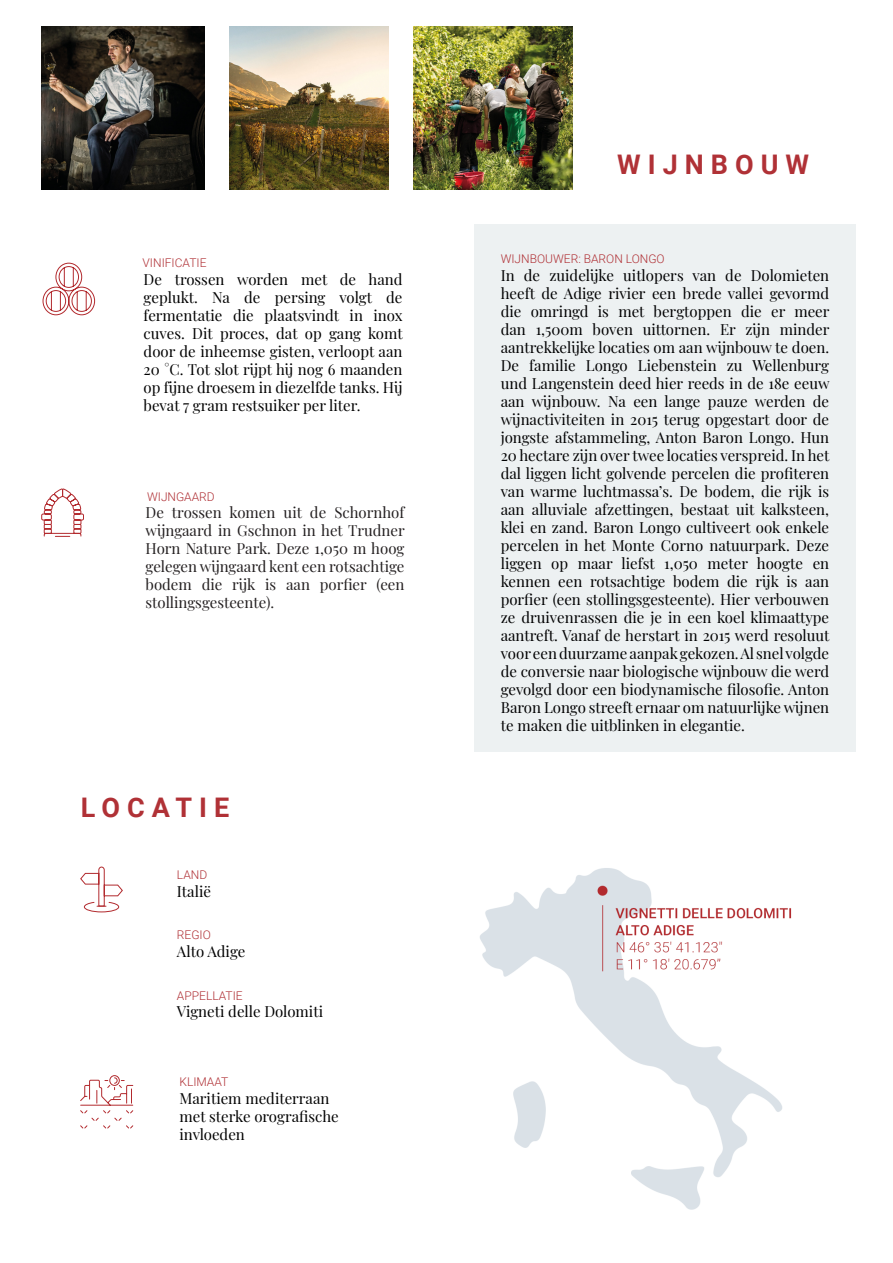
<style>
.page{position:relative;width:893px;height:1263px;background:#fff}
.page>*{position:absolute;margin:0;border:0;box-sizing:border-box;transform-origin:0 0}
.t1{font:700 27px "Roboto";letter-spacing:.26em;color:#b03136}
.t2{font:15px/18px "Playfair Display";color:#000001;text-align:justify}
.t3{font:15px/18px "Playfair Display";color:#231f20;text-align:justify}
.t4{font:300 12px "Roboto";color:#b03136}
</style>
<div class="page">
<svg style="left:80px;top:866px;width:43px;height:47px"></svg>
<img style="left:480px;top:868px;width:312px;height:342px">
<svg style="left:80px;top:1075px;width:54px;height:54px"></svg>
<div style="left:475px;top:224px;width:381px;height:528px;background:#edf1f2"></div>
<svg style="left:42px;top:262px;width:53px;height:54px"></svg>
<svg style="left:41px;top:488px;width:43px;height:49px"></svg>
<img style="left:41px;top:26px;width:163px;height:163px">
<img style="left:229px;top:26px;width:159px;height:163px">
<img style="left:414px;top:26px;width:159px;height:163px">
<p class="t4" style="left:143px;top:254px;width:65px">VINIFICATIE</p>
<p class="t2" style="left:144px;top:269px;width:261px">De trossen worden met de hand geplukt. Na de persing volgt de fermentatie die plaatsvindt in inox cuves. Dit proces, dat op gang komt door de inheemse gisten, verloopt aan 20 °C. Tot slot rijpt hij nog 6 maanden op fijne droesem in diezelfde tanks. Hij bevat 7 gram restsuiker per liter.</p>
<p class="t4" style="left:147px;top:488px;width:69px">WIJNGAARD</p>
<p class="t3" style="left:146px;top:502px;width:261px">De trossen komen uit de Schornhof wijngaard in Gschnon in het Trudner Horn Nature Park. Deze 1,050 m hoog gelegen wijngaard kent een rotsachtige bodem die rijk is aan porfier (een stollingsgesteente).</p>
<p class="t1" style="left:81px;top:788px;width:150px">LOCATIE</p>
<p class="t4" style="left:177px;top:866px;width:32px">LAND</p>
<p class="t2" style="left:177px;top:881px;width:36px">Italië</p>
<p class="t4" style="left:177px;top:927px;width:35px">REGIO</p>
<p class="t2" style="left:177px;top:941px;width:70px">Alto Adige</p>
<p class="t4" style="left:177px;top:987px;width:67px">APPELLATIE</p>
<p class="t2" style="left:177px;top:1001px;width:148px">Vigneti delle Dolomiti</p>
<p class="t4" style="left:179px;top:1073px;width:50px">KLIMAAT</p>
<p class="t2" style="left:179px;top:1088px;width:161px;text-align:left">Maritiem mediterraan met sterke orografische invloeden</p>
<p class="t1" style="left:617px;top:145px;width:194px">WIJNBOUW</p>
<p class="t4" style="left:501px;top:250px;width:166px">WIJNBOUWER: BARON LONGO</p>
<p class="t2" style="left:501px;top:265px;width:330px">In de zuidelijke uitlopers van de Dolomieten heeft de Adige rivier een brede vallei gevormd die omringd is met bergtoppen die er meer dan 1,500m boven uittornen. Er zijn minder aantrekkelijke locaties om aan wijnbouw te doen.<br>De familie Longo Liebenstein zu Wellenburg und Langenstein deed hier reeds in de 18e eeuw aan wijnbouw. Na een lange pauze werden de wijnactiviteiten in 2015 terug opgestart door de jongste afstammeling, Anton Baron Longo. Hun 20 hectare zijn over twee locaties verspreid. In het dal liggen licht golvende percelen die profiteren van warme luchtmassa’s. De bodem, die rijk is aan alluviale afzettingen, bestaat uit kalksteen, klei en zand. Baron Longo cultiveert ook enkele percelen in het Monte Corno natuurpark. Deze liggen op maar liefst 1,050 meter hoogte en kennen een rotsachtige bodem die rijk is aan porfier (een stollingsgesteente). Hier verbouwen ze druivenrassen die je in een koel klimaattype aantreft. Vanaf de herstart in 2015 werd resoluut voor een duurzame aanpak gekozen. Al snel volgde de conversie naar biologische wijnbouw die werd gevolgd door een biodynamische filosofie. Anton Baron Longo streeft ernaar om natuurlijke wijnen te maken die uitblinken in elegantie.</p>
</div>
